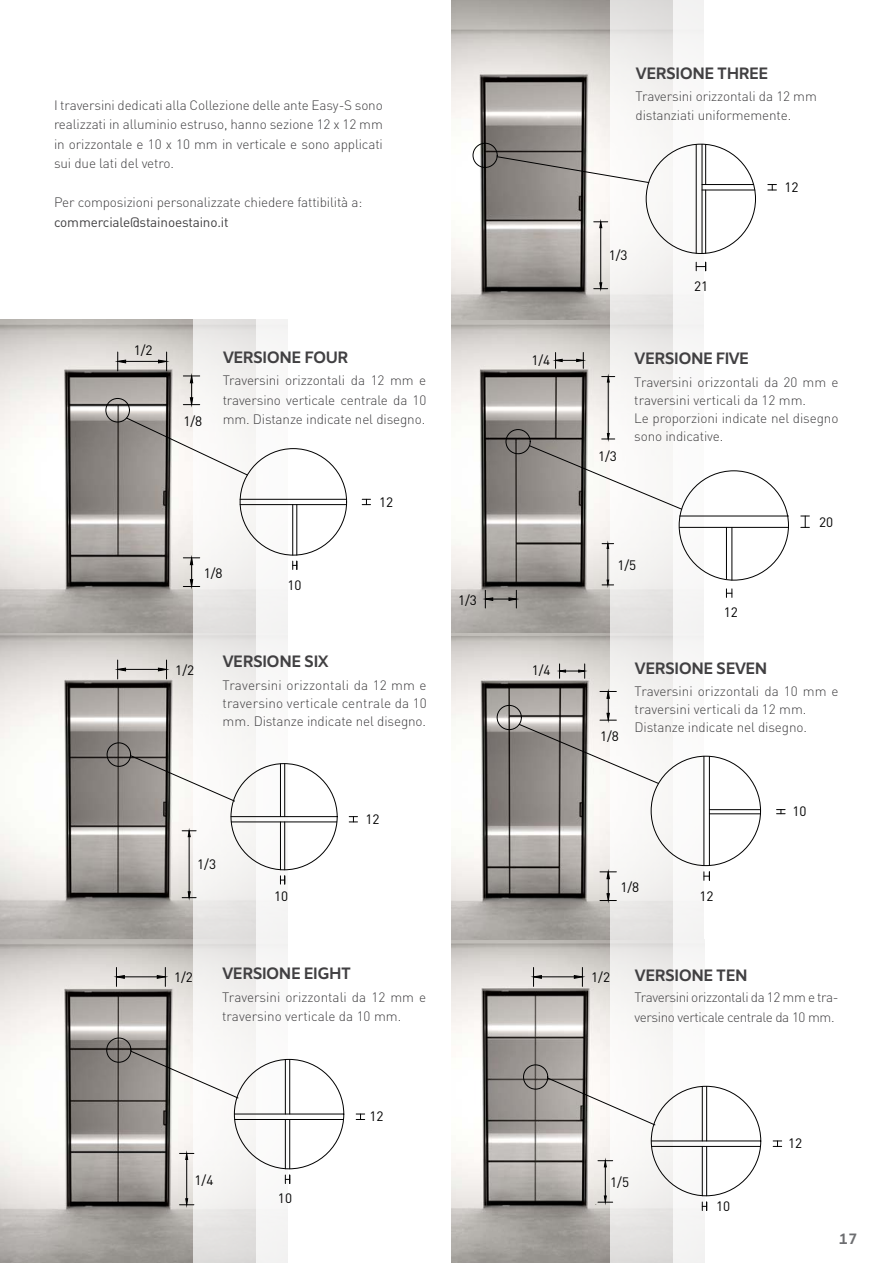
<style>
.page{position:relative;width:893px;height:1263px;background:#fff}
.page>*{position:absolute;margin:0;border:0;box-sizing:border-box;transform-origin:0 0}
.t1{font:700 16.5px "Amiko";letter-spacing:-.07em;color:#414042}
.t2{font:700 15px "Amiko";color:#6d6e71}
.t3{font:300 13.5px/19.5px "DIN Pro";letter-spacing:-.01em;color:#414042}
.t4{font:13.5px "DIN Pro";color:#000}
.t5{font:300 13.5px/19.5px "DIN Pro";letter-spacing:-.03em;color:#414042}
.t6{font:13.5px "DIN Pro";letter-spacing:-.01em;color:#414042}
</style>
<div class="page">
<hr style="left:0;top:0;width:1px;height:483px;background:#0b0a0b">
<img style="left:452px;top:0;width:158px;height:1263px">
<img style="left:0;top:319px;width:193px;height:944px">
<svg style="left:610px;top:0;width:63px;height:1263px;fill:#f3f2f1"></svg>
<svg style="left:193px;top:319px;width:63px;height:944px;fill:#f4f3f1"></svg>
<svg style="left:496px;top:156px;width:153px;height:27px"></svg>
<div style="left:473px;top:143px;width:24px;height:24px;border:1px solid #000;border-radius:50%"></div>
<hr style="left:702px;top:144px;width:1px;height:109px;background:#000">
<hr style="left:705px;top:145px;width:1px;height:40px;background:#000">
<hr style="left:705px;top:190px;width:1px;height:63px;background:#000">
<hr style="left:702px;top:190px;width:53px;height:1px;background:#000">
<hr style="left:702px;top:184px;width:51px;height:1px;background:#000">
<hr style="left:696px;top:145px;width:1px;height:108px;background:#000">
<svg style="left:768px;top:184px;width:8px;height:7px"></svg>
<svg style="left:696px;top:262px;width:10px;height:9px"></svg>
<svg style="left:130px;top:1050px;width:109px;height:49px"></svg>
<div style="left:107px;top:1038px;width:24px;height:24px;border:1px solid #000;border-radius:50%"></div>
<hr style="left:235px;top:1119px;width:108px;height:1px;background:#000">
<hr style="left:234px;top:1114px;width:110px;height:1px;background:#000">
<hr style="left:289px;top:1059px;width:1px;height:55px;background:#000">
<hr style="left:285px;top:1059px;width:1px;height:55px;background:#000">
<hr style="left:289px;top:1119px;width:1px;height:50px;background:#000">
<hr style="left:285px;top:1119px;width:1px;height:50px;background:#000">
<svg style="left:356px;top:1114px;width:9px;height:6px"></svg>
<svg style="left:285px;top:1175px;width:5px;height:8px"></svg>
<hr style="left:240px;top:504px;width:106px;height:1px;background:#000">
<hr style="left:240px;top:499px;width:106px;height:1px;background:#000">
<hr style="left:297px;top:505px;width:1px;height:50px;background:#000">
<hr style="left:292px;top:505px;width:1px;height:50px;background:#000">
<svg style="left:126px;top:417px;width:122px;height:59px"></svg>
<div style="left:106px;top:398px;width:23px;height:24px;border:1px solid #000;border-radius:50%"></div>
<svg style="left:362px;top:499px;width:8px;height:6px"></svg>
<svg style="left:292px;top:561px;width:6px;height:8px"></svg>
<svg style="left:478px;top:582px;width:41px;height:29px"></svg>
<svg style="left:600px;top:540px;width:15px;height:49px"></svg>
<svg style="left:111px;top:351px;width:97px;height:56px;background:#b7b4b1"></svg>
<svg style="left:180px;top:551px;width:28px;height:38px"></svg>
<svg style="left:177px;top:1149px;width:19px;height:61px"></svg>
<svg style="left:110px;top:966px;width:65px;height:24px;background:#d0cdc9"></svg>
<hr style="left:124px;top:976px;width:33px;height:1px;background:#000">
<svg style="left:527px;top:966px;width:65px;height:24px;background:#cecac7"></svg>
<hr style="left:541px;top:976px;width:33px;height:1px;background:#000">
<svg style="left:549px;top:345px;width:36px;height:26px"></svg>
<svg style="left:547px;top:1077px;width:109px;height:49px"></svg>
<div style="left:523px;top:1065px;width:25px;height:24px;border:1px solid #000;border-radius:50%"></div>
<hr style="left:651px;top:1146px;width:109px;height:1px;background:#000">
<hr style="left:651px;top:1141px;width:110px;height:1px;background:#000">
<hr style="left:706px;top:1086px;width:1px;height:55px;background:#000">
<hr style="left:702px;top:1086px;width:1px;height:55px;background:#000">
<hr style="left:706px;top:1146px;width:1px;height:50px;background:#000">
<hr style="left:702px;top:1146px;width:1px;height:50px;background:#000">
<svg style="left:773px;top:1141px;width:9px;height:6px"></svg>
<svg style="left:702px;top:1202px;width:5px;height:8px"></svg>
<svg style="left:595px;top:1155px;width:22px;height:49px"></svg>
<div style="left:506px;top:430px;width:24px;height:24px;border:1px solid #000;border-radius:50%"></div>
<hr style="left:679px;top:527px;width:109px;height:1px;background:#000">
<hr style="left:732px;top:527px;width:1px;height:53px;background:#000">
<hr style="left:726px;top:527px;width:1px;height:52px;background:#000">
<hr style="left:680px;top:516px;width:108px;height:1px;background:#000">
<svg style="left:801px;top:516px;width:8px;height:12px"></svg>
<svg style="left:726px;top:589px;width:7px;height:8px"></svg>
<div style="left:497px;top:705px;width:24px;height:25px;border:1px solid #000;border-radius:50%"></div>
<hr style="left:709px;top:756px;width:1px;height:109px;background:#000">
<svg style="left:777px;top:809px;width:8px;height:5px"></svg>
<svg style="left:704px;top:872px;width:6px;height:8px"></svg>
<hr style="left:704px;top:756px;width:1px;height:109px;background:#000">
<hr style="left:709px;top:809px;width:51px;height:1px;background:#000">
<hr style="left:709px;top:813px;width:51px;height:1px;background:#000">
<svg style="left:130px;top:755px;width:105px;height:47px"></svg>
<div style="left:107px;top:743px;width:24px;height:23px;border:1px solid #000;border-radius:50%"></div>
<hr style="left:231px;top:822px;width:106px;height:1px;background:#000">
<hr style="left:231px;top:816px;width:106px;height:1px;background:#000">
<hr style="left:284px;top:764px;width:1px;height:53px;background:#000">
<hr style="left:280px;top:764px;width:1px;height:53px;background:#000">
<hr style="left:284px;top:822px;width:1px;height:48px;background:#000">
<hr style="left:280px;top:822px;width:1px;height:48px;background:#000">
<svg style="left:349px;top:816px;width:8px;height:7px"></svg>
<svg style="left:280px;top:876px;width:5px;height:8px"></svg>
<svg style="left:111px;top:659px;width:65px;height:24px;background:#cac7c3"></svg>
<hr style="left:126px;top:669px;width:32px;height:1px;background:#000">
<svg style="left:597px;top:865px;width:27px;height:38px"></svg>
<svg style="left:518px;top:658px;width:141px;height:126px"></svg>
<hr style="left:189px;top:837px;width:1px;height:61px;background:#000">
<svg style="left:182px;top:830px;width:14px;height:7px"></svg>
<svg style="left:182px;top:891px;width:14px;height:7px"></svg>
<hr style="left:600px;top:228px;width:1px;height:61px;background:#000">
<svg style="left:594px;top:221px;width:14px;height:7px"></svg>
<svg style="left:594px;top:282px;width:14px;height:7px"></svg>
<hr style="left:608px;top:382px;width:1px;height:57px;background:#000">
<svg style="left:602px;top:376px;width:13px;height:7px"></svg>
<svg style="left:529px;top:433px;width:153px;height:77px"></svg>
<p class="t3" style="left:54px;top:95px;width:330px;text-align:justify">I traversini dedicati alla Collezione delle ante Easy-S sono realizzati in alluminio estruso, hanno sezione 12 x 12 mm in orizzontale e 10 x 10 mm in verticale e sono applicati sui due lati del vetro.</p>
<p class="t3" style="left:54px;top:192px;width:310px">Per composizioni personalizzate chiedere fattibilità a:</p>
<p class="t6" style="left:54px;top:213px;width:176px">commerciale@stainoestaino.it</p>
<p class="t4" style="left:134px;top:341px;width:20px">1/2</p>
<p class="t4" style="left:183px;top:412px;width:20px">1/8</p>
<p class="t1" style="left:223px;top:348px;width:128px">VERSIONE FOUR</p>
<p class="t3" style="left:223px;top:370px;width:205px;text-align:justify">Traversini orizzontali da 12 mm e traversino verticale centrale da 10 mm. Distanze indicate nel disegno.</p>
<p class="t4" style="left:204px;top:563px;width:20px">1/8</p>
<p class="t4" style="left:287px;top:576px;width:16px">10</p>
<p class="t4" style="left:379px;top:493px;width:16px">12</p>
<p class="t4" style="left:175px;top:660px;width:20px">1/2</p>
<p class="t1" style="left:223px;top:652px;width:108px">VERSIONE SIX</p>
<p class="t3" style="left:223px;top:675px;width:206px;line-height:18px;text-align:justify">Traversini orizzontali da 12 mm e traversino verticale centrale da 10 mm. Distanze indicate nel disegno.</p>
<p class="t4" style="left:458px;top:590px;width:20px">1/3</p>
<p class="t4" style="left:197px;top:855px;width:20px">1/3</p>
<p class="t4" style="left:274px;top:887px;width:16px">10</p>
<p class="t4" style="left:366px;top:809px;width:16px">12</p>
<p class="t4" style="left:531px;top:351px;width:20px">1/4</p>
<p class="t4" style="left:532px;top:661px;width:20px">1/4</p>
<p class="t1" style="left:636px;top:63px;width:135px">VERSIONE THREE</p>
<p class="t3" style="left:636px;top:86px;width:183px">Traversini orizzontali da 12 mm distanziati uniformemente.</p>
<p class="t4" style="left:609px;top:246px;width:20px">1/3</p>
<p class="t4" style="left:694px;top:277px;width:16px">21</p>
<p class="t4" style="left:784px;top:178px;width:16px">12</p>
<p class="t4" style="left:598px;top:447px;width:20px">1/3</p>
<p class="t1" style="left:634px;top:349px;width:117px">VERSIONE FIVE</p>
<p class="t3" style="left:634px;top:372px;width:206px;line-height:18px">Traversini orizzontali da 20 mm e traversini verticali da 12 mm.<br>Le proporzioni indicate nel disegno sono indicative.</p>
<p class="t4" style="left:819px;top:513px;width:16px">20</p>
<p class="t4" style="left:617px;top:555px;width:20px">1/5</p>
<p class="t4" style="left:724px;top:602px;width:16px">12</p>
<p class="t4" style="left:600px;top:727px;width:20px">1/8</p>
<p class="t1" style="left:635px;top:658px;width:135px">VERSIONE SEVEN</p>
<p class="t3" style="left:635px;top:681px;width:206px;line-height:18px">Traversini orizzontali da 10 mm e traversini verticali da 12 mm.<br>Distanze indicate nel disegno.</p>
<p class="t4" style="left:793px;top:801px;width:16px">10</p>
<p class="t4" style="left:620px;top:877px;width:20px">1/8</p>
<p class="t4" style="left:700px;top:886px;width:16px">12</p>
<p class="t1" style="left:222px;top:964px;width:131px">VERSIONE EIGHT</p>
<p class="t3" style="left:222px;top:986px;width:206px">Traversini orizzontali da 12 mm e traversino verticale da 10 mm.</p>
<p class="t4" style="left:174px;top:968px;width:20px">1/2</p>
<p class="t4" style="left:591px;top:968px;width:20px">1/2</p>
<p class="t1" style="left:635px;top:966px;width:115px">VERSIONE TEN</p>
<p class="t5" style="left:635px;top:987px;width:206px">Traversini orizzontali da 12 mm e tra&shy;versino verticale centrale da 10 mm.</p>
<p class="t4" style="left:369px;top:1106px;width:16px">12</p>
<p class="t4" style="left:788px;top:1134px;width:16px">12</p>
<p class="t4" style="left:195px;top:1170px;width:20px">1/4</p>
<p class="t4" style="left:278px;top:1189px;width:16px">10</p>
<p class="t4" style="left:610px;top:1173px;width:20px">1/5</p>
<p class="t4" style="left:716px;top:1197px;width:16px">10</p>
<p class="t2" style="left:839px;top:1229px;width:20px">17</p>
</div>
